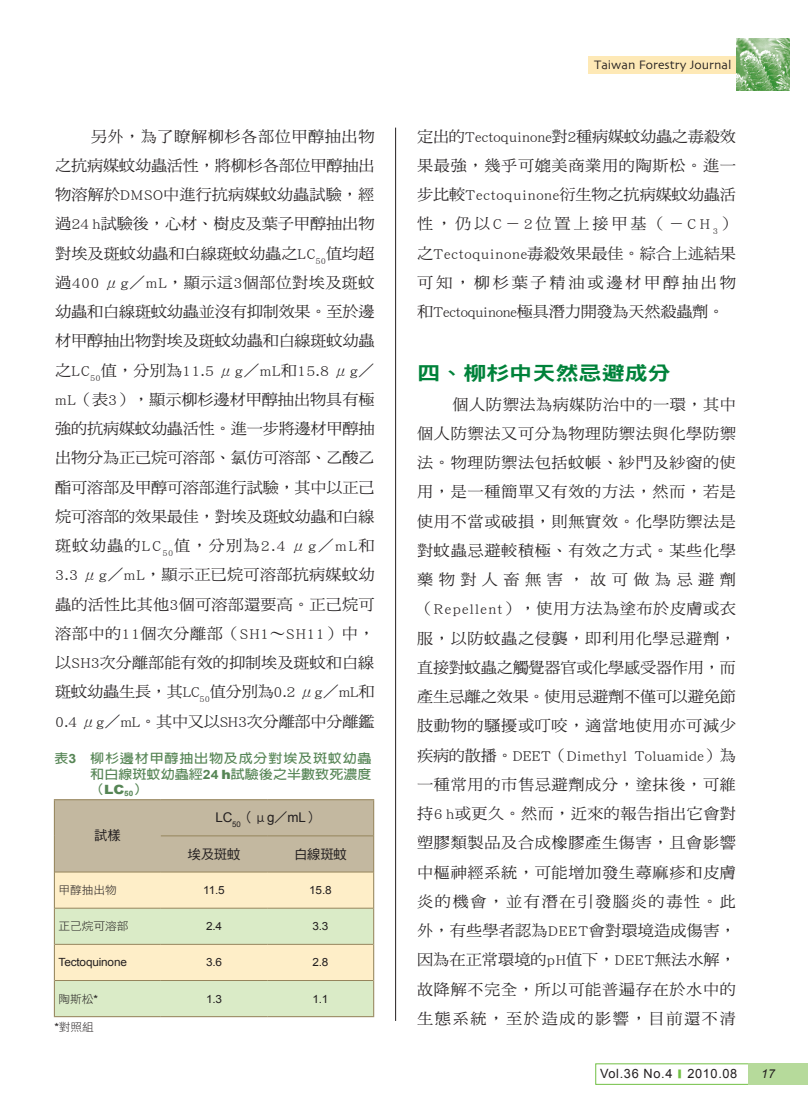
<style>
.page{position:relative;width:808px;height:1106px;background:#fff}
.page>*{position:absolute;margin:0;border:0;box-sizing:border-box;transform-origin:0 0}
.a大標{font:19.5px "DF Hei Std W9";letter-spacing:-.015em;color:#00823a;scale:1.2 1}
.內文{font:15.45px/29.2px "DF Ming Std W5";color:#231f20;text-align:justify;scale:1.05 1}
.表格內-標題{font:13.35px "Arial";color:#231f20}
.表格內-標題-2{font:13.35px "DF Hei Std W5";letter-spacing:-.015em;color:#231f20}
.表格標題{font:700 12.75px/15.3px "AR Hei B5";letter-spacing:.06em;color:#568555;text-align:justify;scale:1.1 1}
.t1{font:12.75px "Skia";color:#231f20}
.t2{font:12.75px "Arial";letter-spacing:.05em;color:#231f20}
.t3{font:italic 12.15px "Arial";color:#231f20}
.表格內-內文{font:11.25px "Arial";letter-spacing:-.015em;color:#231f20;scale:1.05 1}
.表格內-內文-2{font:11.25px "DF Hei Std W3";letter-spacing:-.015em;color:#231f20;scale:1.05 1}
.s1{font-family:"Arial"}
.s2{font-family:"Arial";font-weight:900}
.s3{font-family:"DF Hei Std W5"}
.s4{font-family:"AR Hei B5";font-weight:700;font-size:10.65px;color:#71bf44}
</style>
<div class="page">
<div style="left:748px;top:1063px;width:60px;height:21px;background:#b6da9b"></div>
<div style="left:588px;top:56px;width:149px;height:17px;background:#fee9b6"></div>
<img style="left:737px;top:38px;width:53px;height:53px">
<hr style="left:395px;top:128px;width:1px;height:892px;background:#231f20">
<svg style="left:55px;top:800px;width:318px;height:216px;background:#dddab9"></svg>
<hr style="left:161px;top:835px;width:106px;height:1px;background:#96855c">
<hr style="left:267px;top:835px;width:106px;height:1px;background:#96855c">
<hr style="left:55px;top:871px;width:106px;height:1px;background:#96855c">
<hr style="left:161px;top:871px;width:106px;height:1px;background:#96855c">
<hr style="left:267px;top:871px;width:106px;height:1px;background:#96855c">
<hr style="left:55px;top:908px;width:106px;height:1px;background:#96855c">
<hr style="left:161px;top:908px;width:106px;height:1px;background:#96855c">
<hr style="left:267px;top:908px;width:106px;height:1px;background:#96855c">
<hr style="left:55px;top:944px;width:106px;height:1px;background:#96855c">
<hr style="left:161px;top:944px;width:106px;height:1px;background:#96855c">
<hr style="left:267px;top:944px;width:106px;height:1px;background:#96855c">
<hr style="left:55px;top:980px;width:106px;height:1px;background:#96855c">
<hr style="left:161px;top:980px;width:106px;height:1px;background:#96855c">
<hr style="left:267px;top:980px;width:106px;height:1px;background:#96855c">
<hr style="left:54px;top:799px;width:107px;height:1px;background:#96855c">
<hr style="left:54px;top:800px;width:1px;height:36px;background:#96855c">
<hr style="left:54px;top:836px;width:1px;height:36px;background:#96855c">
<hr style="left:161px;top:799px;width:106px;height:1px;background:#96855c">
<hr style="left:267px;top:799px;width:107px;height:1px;background:#96855c">
<hr style="left:373px;top:800px;width:1px;height:36px;background:#96855c">
<hr style="left:373px;top:836px;width:1px;height:36px;background:#96855c">
<hr style="left:54px;top:872px;width:1px;height:36px;background:#96855c">
<hr style="left:373px;top:872px;width:1px;height:36px;background:#96855c">
<hr style="left:54px;top:908px;width:1px;height:36px;background:#96855c">
<hr style="left:373px;top:908px;width:1px;height:36px;background:#96855c">
<hr style="left:54px;top:944px;width:1px;height:36px;background:#96855c">
<hr style="left:373px;top:944px;width:1px;height:36px;background:#96855c">
<hr style="left:54px;top:980px;width:1px;height:36px;background:#96855c">
<hr style="left:373px;top:980px;width:1px;height:36px;background:#96855c">
<hr style="left:54px;top:1016px;width:107px;height:1px;background:#96855c">
<hr style="left:161px;top:1016px;width:106px;height:1px;background:#96855c">
<hr style="left:267px;top:1016px;width:107px;height:1px;background:#96855c">
<p class="t1" style="left:594px;top:57px;width:139px">Taiwan Forestry Journal</p>
<p class="內文" style="left:55px;top:121px;width:306px;text-indent:35px">另外，為了瞭解柳杉各部位甲醇抽出物之抗病媒蚊幼蟲活性，將柳杉各部位甲醇抽出物溶解於DMSO中進行抗病媒蚊幼蟲試驗，經過24 h試驗後，心材、樹皮及葉子甲醇抽出物對埃及斑蚊幼蟲和白線斑蚊幼蟲之LC<sub>50</sub>值均超過400 μg／mL，顯示這3個部位對埃及斑蚊幼蟲和白線斑蚊幼蟲並沒有抑制效果。至於邊材甲醇抽出物對埃及斑蚊幼蟲和白線斑蚊幼蟲之LC<sub>50</sub>值，分別為11.5 μg／mL和15.8 μg／mL（表3），顯示柳杉邊材甲醇抽出物具有極強的抗病媒蚊幼蟲活性。進一步將邊材甲醇抽出物分為正己烷可溶部、氯仿可溶部、乙酸乙酯可溶部及甲醇可溶部進行試驗，其中以正己烷可溶部的效果最佳，對埃及斑蚊幼蟲和白線斑蚊幼蟲的LC<sub>50</sub>值，分別為2.4 μg／mL和3.3 μg／mL，顯示正已烷可溶部抗病媒蚊幼蟲的活性比其他3個可溶部還要高。正己烷可溶部中的11個次分離部（SH1～SH11）中，以SH3次分離部能有效的抑制埃及斑蚊和白線斑蚊幼蟲生長，其LC<sub>50</sub>值分別為0.2 μg／mL和0.4 μg／mL。其中又以SH3次分離部中分離鑑</p>
<p class="內文" style="left:417px;top:121px;width:305px">定出的Tectoquinone對2種病媒蚊幼蟲之毒殺效果最強，幾乎可媲美商業用的陶斯松。進一步比較Tectoquinone衍生物之抗病媒蚊幼蟲活性，仍以C－2位置上接甲基（－CH <sub>3</sub>）之Tectoquinone毒殺效果最佳。綜合上述結果可知，柳杉葉子精油或邊材甲醇抽出物和Tectoquinone極具潛力開發為天然殺蟲劑。</p>
<p class="a大標" style="left:417px;top:362px;width:213px">四、柳杉中天然忌避成分</p>
<p class="內文" style="left:417px;top:389px;width:305px;text-indent:35px">個人防禦法為病媒防治中的一環，其中個人防禦法又可分為物理防禦法與化學防禦法。物理防禦法包括蚊帳、紗門及紗窗的使用，是一種簡單又有效的方法，然而，若是使用不當或破損，則無實效。化學防禦法是對蚊蟲忌避較積極、有效之方式。某些化學藥物對人畜無害，故可做為忌避劑（Repellent），使用方法為塗布於皮膚或衣服，以防蚊蟲之侵襲，即利用化學忌避劑，直接對蚊蟲之觸覺器官或化學感受器作用，而產生忌離之效果。使用忌避劑不僅可以避免節肢動物的騷擾或叮咬，適當地使用亦可減少疾病的散播。DEET（Dimethyl Toluamide）為一種常用的市售忌避劑成分，塗抹後，可維持6 h或更久。然而，近來的報告指出它會對塑膠類製品及合成橡膠產生傷害，且會影響中樞神經系統，可能增加發生蕁麻疹和皮膚炎的機會，並有潛在引發腦炎的毒性。此外，有些學者認為DEET會對環境造成傷害，因為在正常環境的pH值下，DEET無法水解，故降解不完全，所以可能普遍存在於水中的生態系統，至於造成的影響，目前還不清</p>
<p class="表格標題" style="left:90px;top:751px;width:257px;text-indent:-36px">表<span class="s1">3</span> 柳杉邊材甲醇抽出物及成分對埃及斑蚊幼蟲和白線斑蚊幼蟲經<span class="s1">24</span> <span class="s2">h</span>試驗後之半數致死濃度（<span class="s2">LC</span><sub>50</sub>）</p>
<p class="表格內-標題-2" style="left:94px;top:828px;width:28px">試樣</p>
<p class="表格內-標題" style="left:215px;top:809px;width:105px">LC<sub>50</sub><span class="s3">（μ</span>g<span class="s3">／</span>mL<span class="s3">）</span></p>
<p class="表格內-標題-2" style="left:188px;top:846px;width:54px">埃及斑蚊</p>
<p class="表格內-標題-2" style="left:294px;top:846px;width:54px">白線斑蚊</p>
<p class="表格內-內文-2" style="left:59px;top:883px;width:57px">甲醇抽出物</p>
<p class="表格內-內文" style="left:203px;top:882px;width:22px">11.5</p>
<p class="表格內-內文" style="left:309px;top:882px;width:23px">15.8</p>
<p class="表格內-內文-2" style="left:59px;top:920px;width:68px">正己烷可溶部</p>
<p class="表格內-內文" style="left:206px;top:919px;width:17px">2.4</p>
<p class="表格內-內文" style="left:312px;top:919px;width:17px">3.3</p>
<p class="表格內-內文" style="left:59px;top:955px;width:67px">Tectoquinone</p>
<p class="表格內-內文" style="left:206px;top:955px;width:17px">3.6</p>
<p class="表格內-內文" style="left:312px;top:955px;width:17px">2.8</p>
<p class="表格內-內文-2" style="left:59px;top:992px;width:39px">陶斯松<span class="s1">*</span></p>
<p class="表格內-內文" style="left:206px;top:991px;width:17px">1.3</p>
<p class="表格內-內文" style="left:312px;top:991px;width:17px">1.1</p>
<p class="表格內-內文-2" style="left:54px;top:1020px;width:39px"><span class="s1">*</span>對照組</p>
<p class="t2" style="left:600px;top:1064px;width:139px">Vol.36 No.4 <span class="s4">■</span> 2010.08</p>
<p class="t3" style="left:761px;top:1065px;width:15px">17</p>
</div>
